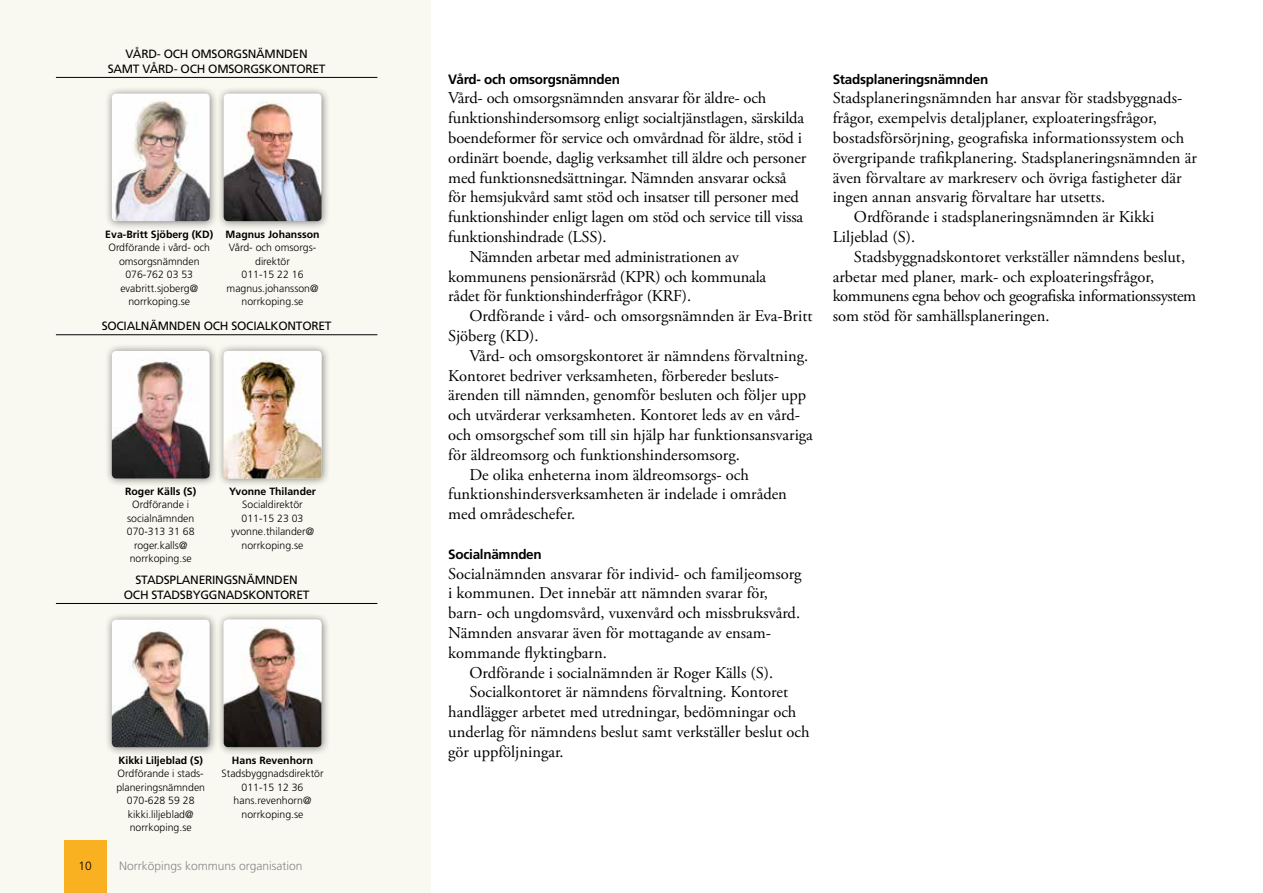
<style>
.page{position:relative;width:1263px;height:893px;background:#fff}
.page>*{position:absolute;margin:0;border:0;box-sizing:border-box;transform-origin:0 0}
.t1{font:16.5px "Adobe Garamond Pro";color:#000}
.t2{font:16.5px "Adobe Garamond Pro";letter-spacing:-.025em;color:#000}
.t3{font:700 13.5px "Frutiger LT Std";letter-spacing:-.02em;color:#000}
.t4{font:12px/14.4px "Frutiger LT Std";letter-spacing:-.02em;color:#000;text-align:center}
.t5{font:300 12px "Frutiger LT Std";color:#878787}
.t6{font:300 12px "Frutiger LT Std";color:#000}
.t7{font:300 10.5px/13.5px "Frutiger LT Std";color:#000;text-align:center}
.t8{font:700 10.5px "Frutiger LT Std";color:#000}
</style>
<div class="page">
<div style="left:0;top:0;width:430px;height:893px;background:#faf9f1"></div>
<hr style="left:56px;top:77px;width:321px;height:1px;background:#000">
<hr style="left:56px;top:603px;width:321px;height:1px;background:#000">
<hr style="left:56px;top:334px;width:321px;height:1px;background:#000">
<div style="left:104px;top:86px;width:114px;height:144px;background:#000;opacity:.5"></div>
<img style="left:112px;top:94px;width:98px;height:127px">
<div style="left:104px;top:612px;width:114px;height:144px;background:#000;opacity:.5"></div>
<img style="left:112px;top:620px;width:98px;height:127px">
<div style="left:104px;top:343px;width:114px;height:145px;background:#000;opacity:.5"></div>
<img style="left:112px;top:351px;width:98px;height:127px">
<div style="left:216px;top:86px;width:114px;height:144px;background:#000;opacity:.5"></div>
<img style="left:224px;top:94px;width:97px;height:127px">
<div style="left:216px;top:612px;width:115px;height:144px;background:#000;opacity:.5"></div>
<img style="left:224px;top:620px;width:97px;height:127px">
<div style="left:216px;top:343px;width:115px;height:145px;background:#000;opacity:.5"></div>
<img style="left:224px;top:351px;width:97px;height:127px">
<div style="left:64px;top:840px;width:42px;height:53px;background:#f9b122"></div>
<p class="t4" style="left:108px;top:47px;width:219px">VÅRD- OCH OMSORGSNÄMNDEN<br>SAMT VÅRD- OCH OMSORGSKONTORET</p>
<p class="t8" style="left:105px;top:228px;width:109px">Eva-Britt Sjöberg (KD)</p>
<p class="t7" style="left:108px;top:241px;width:103px">Ordförande i vård- och omsorgsnämnden<br>076-762 03 53 evabritt.sjoberg@ norrkoping.se</p>
<p class="t8" style="left:226px;top:228px;width:95px">Magnus Johansson</p>
<p class="t7" style="left:227px;top:241px;width:93px">Vård- och omsorgs&shy;direktör<br>011-15 22 16 magnus.johansson@ norrkoping.se</p>
<p class="t4" style="left:102px;top:319px;width:231px">SOCIALNÄMNDEN OCH SOCIALKONTORET</p>
<p class="t8" style="left:125px;top:485px;width:73px">Roger Källs (S)</p>
<p class="t7" style="left:127px;top:498px;width:69px">Ordförande i socialnämnden<br>070-313 31 68 roger.kalls@ norrkoping.se</p>
<p class="t8" style="left:229px;top:485px;width:88px">Yvonne Thilander</p>
<p class="t7" style="left:231px;top:498px;width:85px">Socialdirektör<br>011-15 23 03 yvonne.thilander@ norrkoping.se</p>
<p class="t4" style="left:124px;top:573px;width:187px">STADSPLANERINGSNÄMNDEN<br>OCH STADSBYGGNADSKONTORET</p>
<p class="t8" style="left:118px;top:754px;width:86px">Kikki Liljeblad (S)</p>
<p class="t7" style="left:116px;top:767px;width:90px">Ordförande i stads&shy;planeringsnämnden<br>070-628 59 28 kikki.liljeblad@ norrkoping.se</p>
<p class="t8" style="left:232px;top:754px;width:83px">Hans Revenhorn</p>
<p class="t7" style="left:222px;top:767px;width:103px">Stadsbyggnadsdirektör<br>011-15 12 36 hans.revenhorn@ norrkoping.se</p>
<p class="t6" style="left:78px;top:859px;width:15px">10</p>
<p class="t5" style="left:119px;top:859px;width:185px">Norrköpings kommuns organisation</p>
<p class="t3" style="left:448px;top:71px;width:173px">Vård- och omsorgsnämnden</p>
<p class="t1" style="left:448px;top:88px;width:320px">Vård- och omsorgsnämnden ansvarar för äldre- och</p>
<p class="t1" style="left:448px;top:108px;width:357px">funktionshindersomsorg enligt socialtjänstlagen, särskilda</p>
<p class="t1" style="left:448px;top:128px;width:355px">boendeformer för service och omvårdnad för äldre, stöd i</p>
<p class="t1" style="left:448px;top:148px;width:359px">ordinärt boende, daglig verksamhet till äldre och personer</p>
<p class="t1" style="left:448px;top:167px;width:340px">med funktionsnedsättningar. Nämnden ansvarar också</p>
<p class="t1" style="left:448px;top:187px;width:352px">för hemsjukvård samt stöd och insatser till personer med</p>
<p class="t1" style="left:448px;top:207px;width:356px">funktionshinder enligt lagen om stöd och service till vissa</p>
<p class="t1" style="left:448px;top:227px;width:160px">funktionshindrade (LSS).</p>
<p class="t1" style="left:469px;top:247px;width:271px">Nämnden arbetar med administrationen av</p>
<p class="t1" style="left:448px;top:266px;width:319px">kommunens pensionärsråd (KPR) och kommunala</p>
<p class="t1" style="left:448px;top:286px;width:244px">rådet för funktionshinderfrågor (KRF).</p>
<p class="t1" style="left:469px;top:306px;width:344px">Ordförande i vård- och omsorgsnämnden är Eva-Britt</p>
<p class="t1" style="left:448px;top:326px;width:92px">Sjöberg (KD).</p>
<p class="t1" style="left:469px;top:346px;width:340px">Vård- och omsorgskontoret är nämndens förvaltning.</p>
<p class="t1" style="left:448px;top:365px;width:332px">Kontoret bedriver verksamheten, förbereder besluts-</p>
<p class="t1" style="left:448px;top:385px;width:359px">ärenden till nämnden, genomför besluten och följer upp</p>
<p class="t1" style="left:448px;top:405px;width:352px">och utvärderar verksamheten. Kontoret leds av en vård-</p>
<p class="t1" style="left:448px;top:425px;width:366px">och omsorgschef som till sin hjälp har funktionsansvariga</p>
<p class="t1" style="left:448px;top:445px;width:293px">för äldreomsorg och funktionshindersomsorg.</p>
<p class="t1" style="left:469px;top:464px;width:281px">De olika enheterna inom äldreomsorgs- och</p>
<p class="t1" style="left:448px;top:484px;width:340px">funktionshindersverksamheten är indelade i områden</p>
<p class="t1" style="left:448px;top:504px;width:129px">med områdeschefer.</p>
<p class="t3" style="left:448px;top:546px;width:95px">Socialnämnden</p>
<p class="t1" style="left:448px;top:563px;width:355px">Socialnämnden ansvarar för individ- och familjeomsorg</p>
<p class="t1" style="left:448px;top:583px;width:321px">i kommunen. Det innebär att nämnden svarar för,</p>
<p class="t1" style="left:448px;top:603px;width:353px">barn- och ungdomsvård, vuxenvård och missbruksvård.</p>
<p class="t1" style="left:448px;top:623px;width:324px">Nämnden ansvarar även för mottagande av ensam-</p>
<p class="t1" style="left:448px;top:643px;width:160px">kommande flyktingbarn.</p>
<p class="t1" style="left:469px;top:662px;width:305px">Ordförande i socialnämnden är Roger Källs (S).</p>
<p class="t1" style="left:469px;top:682px;width:320px">Socialkontoret är nämndens förvaltning. Kontoret</p>
<p class="t1" style="left:448px;top:702px;width:350px">handlägger arbetet med utredningar, bedömningar och</p>
<p class="t1" style="left:448px;top:722px;width:363px">underlag för nämndens beslut samt verkställer beslut och</p>
<p class="t1" style="left:448px;top:742px;width:117px">gör uppföljningar.</p>
<p class="t3" style="left:833px;top:71px;width:157px">Stadsplaneringsnämnden</p>
<p class="t1" style="left:833px;top:88px;width:351px">Stadsplaneringsnämnden har ansvar för stadsbyggnads-</p>
<p class="t1" style="left:833px;top:108px;width:326px">frågor, exempelvis detaljplaner, exploateringsfrågor,</p>
<p class="t1" style="left:833px;top:128px;width:353px">bostadsförsörjning, geografiska informationssystem och</p>
<p class="t1" style="left:833px;top:148px;width:366px">övergripande trafikplanering. Stadsplaneringsnämnden är</p>
<p class="t1" style="left:833px;top:167px;width:350px">även förvaltare av markreserv och övriga fastigheter där</p>
<p class="t1" style="left:833px;top:187px;width:274px">ingen annan ansvarig förvaltare har utsetts.</p>
<p class="t1" style="left:854px;top:207px;width:302px">Ordförande i stadsplaneringsnämnden är Kikki</p>
<p class="t1" style="left:833px;top:227px;width:84px">Liljeblad (S).</p>
<p class="t1" style="left:854px;top:247px;width:333px">Stadsbyggnadskontoret verkställer nämndens beslut,</p>
<p class="t1" style="left:833px;top:266px;width:323px">arbetar med planer, mark- och exploateringsfrågor,</p>
<p class="t2" style="left:833px;top:286px;width:365px">kommunens egna behov och geografiska informationssystem</p>
<p class="t1" style="left:833px;top:306px;width:218px">som stöd för samhällsplaneringen.</p>
</div>
